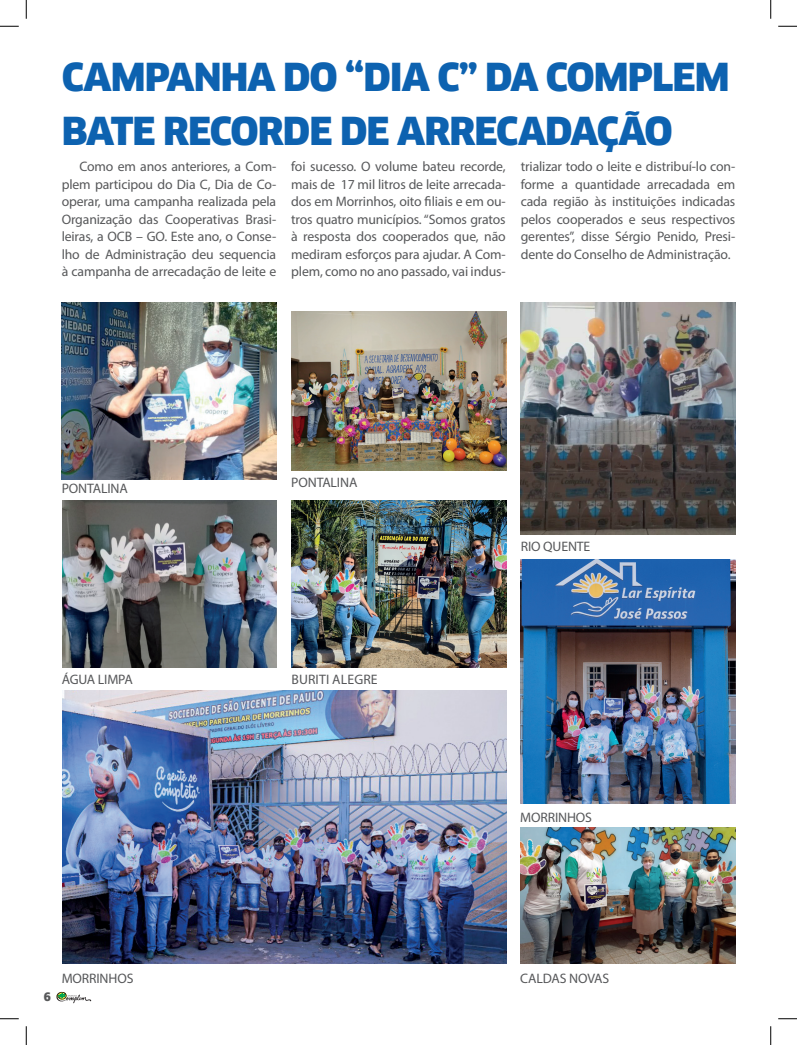
<style>
.page{position:relative;width:797px;height:1045px;background:#fff}
.page>*{position:absolute;margin:0;border:0;box-sizing:border-box;transform-origin:0 0}
.t1{font:900 37.62px/54.1px "Clan Pro";letter-spacing:-.025em;color:#0d62b0}
.t2{font:13.75px/17.5px "Myriad Pro";letter-spacing:-.01em;color:#57585a;text-align:justify}
.t3{font:13.75px "Myriad Pro";letter-spacing:.01em;color:#57585a}
.t4{font:900 11.38px "Clan Pro";color:#57585a}
</style>
<div class="page">
<svg style="left:56px;top:991px;width:35px;height:12px"></svg>
<img style="left:62px;top:691px;width:444px;height:272px">
<img style="left:291px;top:312px;width:215px;height:159px">
<img style="left:521px;top:303px;width:214px;height:231px">
<img style="left:520px;top:559px;width:215px;height:244px">
<img style="left:520px;top:827px;width:215px;height:136px">
<img style="left:62px;top:303px;width:214px;height:177px">
<img style="left:62px;top:500px;width:214px;height:167px">
<img style="left:291px;top:500px;width:215px;height:167px">
<svg style="left:0;top:25px;width:19px;height:2px"></svg>
<svg style="left:778px;top:25px;width:19px;height:2px"></svg>
<svg style="left:0;top:1018px;width:19px;height:1px"></svg>
<svg style="left:778px;top:1018px;width:19px;height:1px"></svg>
<svg style="left:25px;top:0;width:2px;height:19px"></svg>
<svg style="left:25px;top:1026px;width:2px;height:19px"></svg>
<svg style="left:770px;top:0;width:1px;height:19px"></svg>
<svg style="left:770px;top:1026px;width:1px;height:19px"></svg>
<h1 class="t1" style="left:62px;top:51px;width:669px">CAMPANHA DO “DIA C” DA COMPLEM<br>BATE RECORDE DE ARRECADAÇÃO</h1>
<p class="t2" style="left:62px;top:158px;width:216px;text-indent:18px">Como em anos anteriores, a Com&shy;plem participou do Dia C, Dia de Co&shy;operar, uma campanha realizada pela Organização das Cooperativas Brasi&shy;leiras, a OCB – GO. Este ano, o Conse&shy;lho de Administração deu sequencia à campanha de arrecadação de leite e</p>
<p class="t2" style="left:291px;top:158px;width:216px">foi sucesso. O volume bateu recorde, mais de 17 mil litros de leite arrecada&shy;dos em Morrinhos, oito filiais e em ou&shy;tros quatro municípios. “Somos gratos à resposta dos cooperados que, não mediram esforços para ajudar. A Com&shy;plem, como no ano passado, vai indus-</p>
<p class="t2" style="left:520px;top:158px;width:216px">trializar todo o leite e distribuí-lo con&shy;forme a quantidade arrecadada em cada região às instituições indicadas pelos cooperados e seus respectivos gerentes”, disse Sérgio Penido, Presi&shy;dente do Conselho de Administração.</p>
<p class="t2" style="left:62px;top:479px;width:68px">PONTALINA</p>
<p class="t2" style="left:291px;top:474px;width:68px">PONTALINA</p>
<p class="t2" style="left:62px;top:670px;width:73px">ÁGUA LIMPA</p>
<p class="t3" style="left:291px;top:671px;width:88px">BURITI ALEGRE</p>
<p class="t2" style="left:520px;top:537px;width:71px">RIO QUENTE</p>
<p class="t2" style="left:520px;top:808px;width:73px">MORRINHOS</p>
<p class="t4" style="left:44px;top:990px;width:9px">6</p>
<p class="t2" style="left:62px;top:969px;width:73px">MORRINHOS</p>
<p class="t2" style="left:520px;top:969px;width:91px">CALDAS NOVAS</p>
</div>
